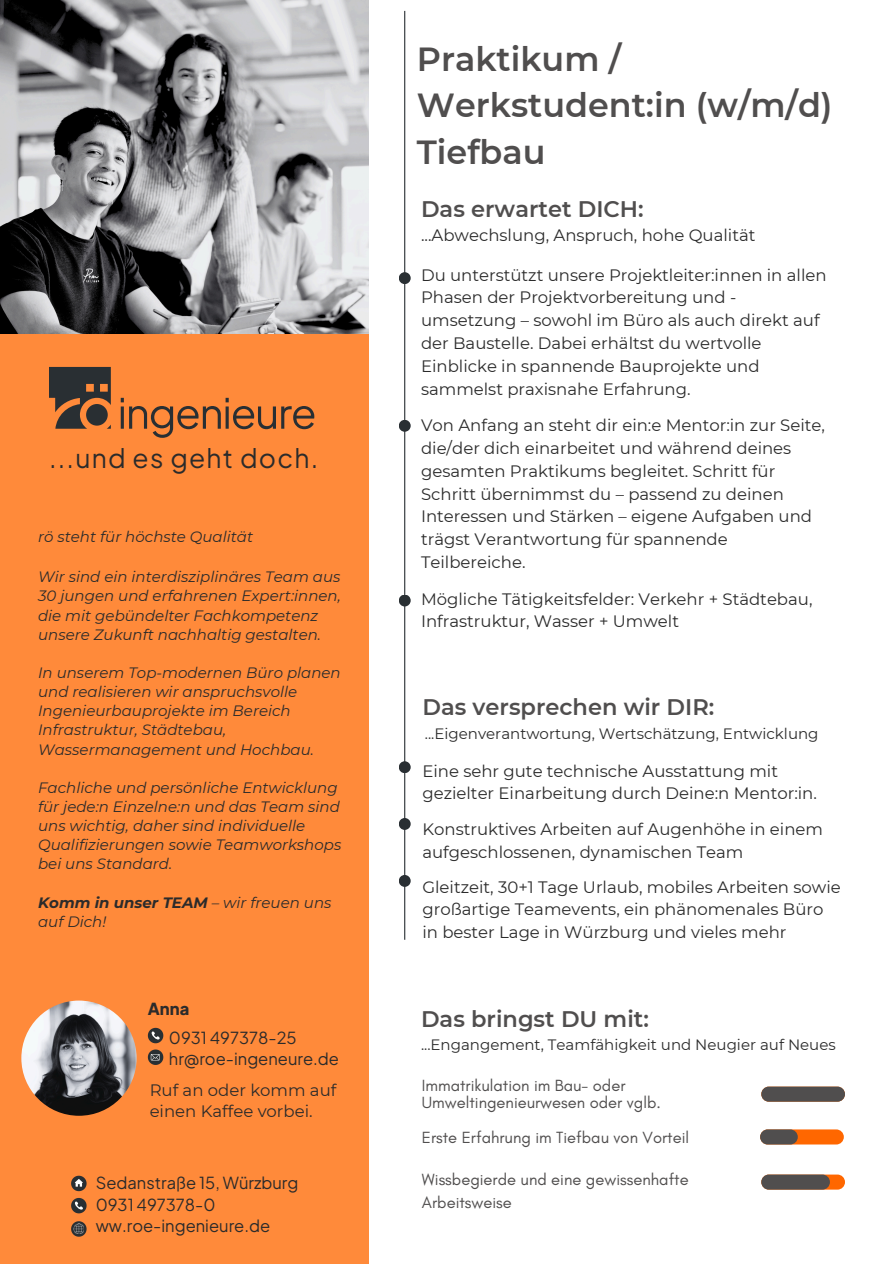
<style>
.page{position:relative;width:894px;height:1264px;background:#fff}
.page>*{position:absolute;margin:0;border:0;box-sizing:border-box;transform-origin:0 0}
.t1{font:600 33.3px/46.7px "Montserrat";color:#504e4e}
.t2{font:26.4px "Plus Jakarta Sans";letter-spacing:.045em;color:#2b2b2b}
.t3{font:600 22.5px "Montserrat";color:#504e4e}
.t4{font:16.5px/22.8px "Montserrat";color:#2b2b2b}
.t5{font:16.5px/17px "Glacial Indifference";color:#504e4e}
.t6{font:16.5px "Plus Jakarta Sans";color:#2b2b2b}
.t7{font:800 16.5px "Plus Jakarta Sans";color:#2b2b2b}
.t8{font:italic 15px/19.2px "Montserrat";color:#2b2b2b}
.t9{font:15px "Montserrat";color:#2b2b2b}
.s1{font-weight:700}
</style>
<div class="page">
<div style="left:0;top:0;width:368px;height:1263px;background:#ff8a3a"></div>
<img style="left:0;top:0;width:368px;height:333px">
<div style="left:761px;top:1086px;width:83px;height:15px;background:#504e4e;border-radius:8px"></div>
<div style="left:759px;top:1129px;width:84px;height:15px;background:#ff6700;border-radius:8px"></div>
<div style="left:759px;top:1129px;width:38px;height:15px;background:#504e4e;border-radius:8px"></div>
<svg style="left:71px;top:1197px;width:16px;height:16px"></svg>
<svg style="left:71px;top:1175px;width:16px;height:16px"></svg>
<svg style="left:49px;top:367px;width:265px;height:71px"></svg>
<svg style="left:71px;top:1221px;width:16px;height:15px"></svg>
<svg style="left:148px;top:1049px;width:15px;height:15px"></svg>
<svg style="left:148px;top:1027px;width:15px;height:16px"></svg>
<img style="left:21px;top:1000px;width:115px;height:115px;border-radius:50%">
<hr style="left:404px;top:11px;width:1px;height:928px;background:#292f33">
<div style="left:398px;top:272px;width:12px;height:12px;background:#292f33;border-radius:50%"></div>
<div style="left:398px;top:420px;width:12px;height:12px;background:#292f33;border-radius:50%"></div>
<div style="left:398px;top:594px;width:12px;height:12px;background:#292f33;border-radius:50%"></div>
<div style="left:398px;top:818px;width:12px;height:12px;background:#292f33;border-radius:50%"></div>
<div style="left:761px;top:1174px;width:83px;height:15px;background:#ff6700;border-radius:8px"></div>
<div style="left:761px;top:1174px;width:68px;height:15px;background:#504e4e;border-radius:8px"></div>
<div style="left:398px;top:761px;width:12px;height:12px;background:#292f33;border-radius:50%"></div>
<div style="left:398px;top:875px;width:12px;height:11px;background:#292f33;border-radius:50%"></div>
<p class="t2" style="left:49px;top:440px;width:271px">...und es geht doch.</p>
<h1 class="t8" style="left:38px;top:527px;width:216px">rö steht für höchste Qualität</h1>
<h3 class="t8" style="left:38px;top:567px;width:304px">Wir sind ein interdisziplinäres Team aus 30 jungen und erfahrenen Expert:innen, die mit gebündelter Fachkompetenz unsere Zukunft nachhaltig gestalten.</h3>
<p class="t8" style="left:38px;top:663px;width:304px">In unserem Top-modernen Büro planen und realisieren wir anspruchsvolle Ingenieurbauprojekte im Bereich Infrastruktur, Städtebau, Wassermanagement und Hochbau.</p>
<p class="t8" style="left:38px;top:778px;width:305px">Fachliche und persönliche Entwicklung für jede:n Einzelne:n und das Team sind uns wichtig, daher sind individuelle Qualifizierungen sowie Teamworkshops bei uns Standard.</p>
<p class="t8" style="left:38px;top:892px;width:295px"><span class="s1">Komm in unser TEAM</span> – wir freuen uns auf Dich!</p>
<p class="t7" style="left:148px;top:998px;width:43px">Anna</p>
<p class="t6" style="left:169px;top:1026px;width:129px">0931 497378-25</p>
<p class="t6" style="left:169px;top:1047px;width:172px">hr@roe-ingeneure.de</p>
<p class="t4" style="left:150px;top:1078px;width:188px">Ruf an oder komm auf</p>
<p class="t4" style="left:150px;top:1099px;width:164px">einen Kaffee vorbei.</p>
<p class="t6" style="left:96px;top:1172px;width:204px">Sedanstraße 15, Würzburg</p>
<p class="t6" style="left:96px;top:1193px;width:121px">0931 497378-0</p>
<p class="t6" style="left:96px;top:1214px;width:176px">ww.roe-ingenieure.de</p>
<p class="t1" style="left:416px;top:35px;width:417px">Praktikum /<br>Werkstudent:in (w/m/d)<br>Tiefbau</p>
<p class="t3" style="left:421px;top:195px;width:224px">Das erwartet DICH:</p>
<h2 class="t4" style="left:421px;top:224px;width:336px">...Abwechslung, Anspruch, hohe Qualität</h2>
<p class="t4" style="left:421px;top:263px;width:407px">Du unterstützt unsere Projektleiter:innen in allen Phasen der Projektvorbereitung und - umsetzung – sowohl im Büro als auch direkt auf der Baustelle. Dabei erhältst du wertvolle Einblicke in spannende Bauprojekte und sammelst praxisnahe Erfahrung.</p>
<p class="t4" style="left:421px;top:414px;width:405px">Von Anfang an steht dir ein:e Mentor:in zur Seite, die/der dich einarbeitet und während deines gesamten Praktikums begleitet. Schritt für Schritt übernimmst du – passend zu deinen Interessen und Stärken – eigene Aufgaben und trägst Verantwortung für spannende Teilbereiche.</p>
<p class="t4" style="left:421px;top:587px;width:393px">Mögliche Tätigkeitsfelder: Verkehr + Städtebau,<br>Infrastruktur, Wasser + Umwelt</p>
<p class="t3" style="left:422px;top:693px;width:293px">Das versprechen wir DIR:</p>
<p class="t9" style="left:425px;top:724px;width:395px">...Eigenverantwortung, Wertschätzung, Entwicklung</p>
<p class="t4" style="left:422px;top:759px;width:396px">Eine sehr gute technische Ausstattung mit gezielter Einarbeitung durch Deine:n Mentor:in.</p>
<p class="t4" style="left:422px;top:818px;width:402px">Konstruktives Arbeiten auf Augenhöhe in einem aufgeschlossenen, dynamischen Team</p>
<p class="t4" style="left:422px;top:875px;width:420px">Gleitzeit, 30+1 Tage Urlaub, mobiles Arbeiten sowie großartige Teamevents, ein phänomenales Büro in bester Lage in Würzburg und vieles mehr</p>
<p class="t3" style="left:421px;top:1005px;width:229px">Das bringst DU mit:</p>
<h3 class="t9" style="left:421px;top:1035px;width:416px">...Engangement, Teamfähigkeit und Neugier auf Neues</h3>
<p class="t5" style="left:422px;top:1076px;width:240px">Immatrikulation im Bau- oder<br>Umweltingenieurwesen oder vglb.</p>
<p class="t5" style="left:422px;top:1128px;width:268px">Erste Erfahrung im Tiefbau von Vorteil</p>
<p class="t5" style="left:422px;top:1168px;width:268px;line-height:22.5px">Wissbegierde und eine gewissenhafte<br>Arbeitsweise</p>
</div>
